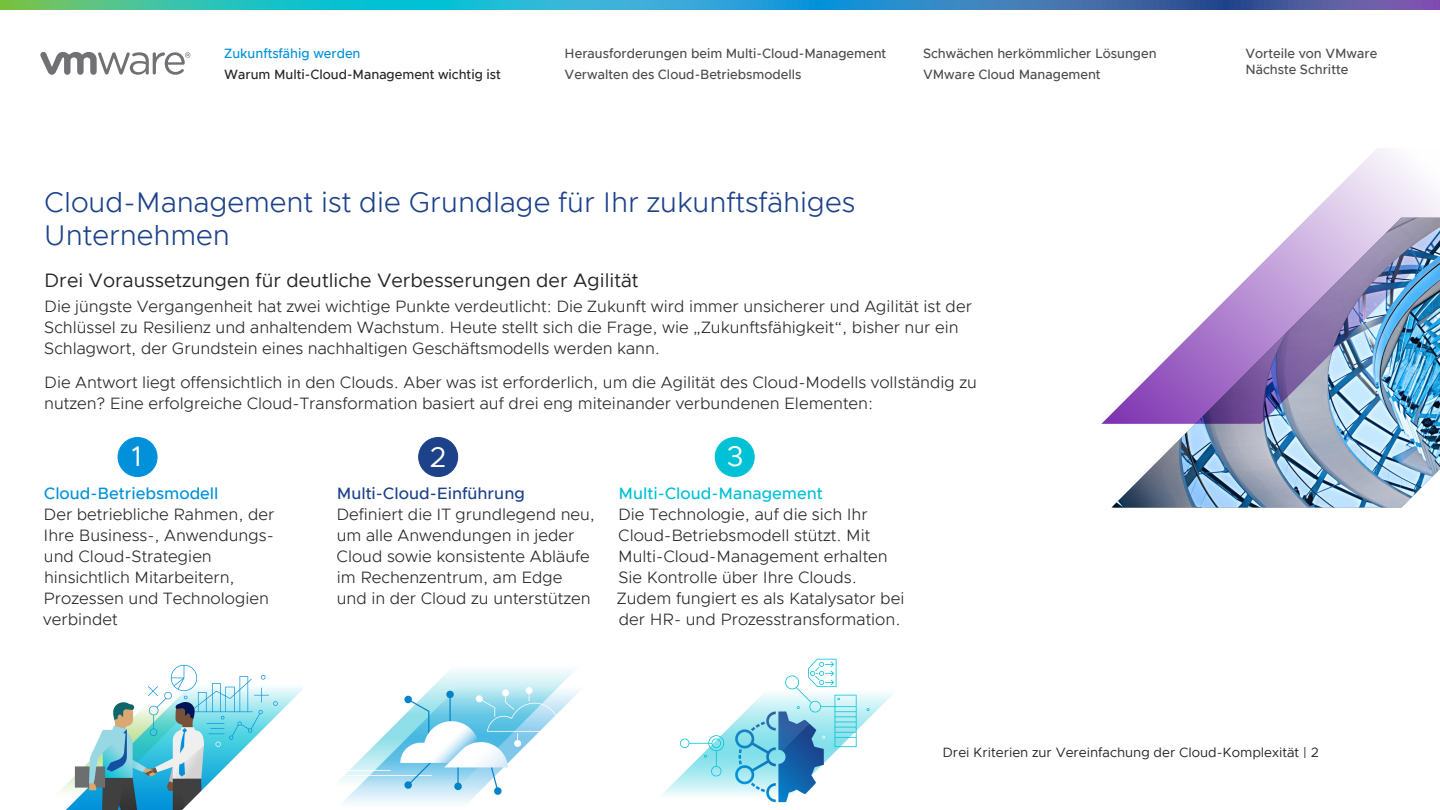
<style>
.page{position:relative;width:1440px;height:810px;background:#fff}
.page>*{position:absolute;margin:0;border:0;box-sizing:border-box;transform-origin:0 0}
.t1{font:300 28.5px/33px "Metropolis";color:#1d428a}
.t2{font:28.5px "Metropolis";color:#fff}
.t3{font:19.5px "Metropolis";color:#262626}
.t4{font:300 16.5px/21px "Metropolis";color:#262626}
.t5{font:500 16.5px "Metropolis";color:#1d428a}
.t6{font:500 16.5px "Metropolis";color:#00c1d5}
.t7{font:500 16.5px "Metropolis";color:#0091da}
.t8{font:500 13.5px/21px "Metropolis";color:#4d4d4f;scale:.96 1}
.t9{font:13.5px "Metropolis";color:#262626}
.t10{font:500 13.5px "Metropolis";color:#262626;scale:.96 1}
.t11{font:500 13.5px "Metropolis";color:#0091da;scale:.96 1}
</style>
<div class="page">
<img style="left:1112px;top:424px;width:328px;height:84px">
<img style="left:1101px;top:148px;width:339px;height:276px">
<svg style="left:0;top:0;width:1440px;height:9px;background:#3697b7"></svg>
<img style="left:59px;top:664px;width:244px;height:146px">
<img style="left:661px;top:658px;width:232px;height:145px">
<img style="left:339px;top:669px;width:241px;height:135px">
<div style="left:419px;top:438px;width:39px;height:39px;background:#1d428a;border-radius:50%"></div>
<div style="left:418px;top:437px;width:40px;height:40px;border:1px solid #1d428a;border-radius:50%"></div>
<div style="left:118px;top:438px;width:39px;height:39px;background:#0091da;border-radius:50%"></div>
<div style="left:118px;top:437px;width:39px;height:40px;border:1px solid #0091da;border-radius:50%"></div>
<div style="left:715px;top:438px;width:39px;height:39px;background:#00c1d5;border-radius:50%"></div>
<div style="left:715px;top:437px;width:40px;height:40px;border:1px solid #00c1d5;border-radius:50%"></div>
<svg style="left:40px;top:52px;width:150px;height:23px"></svg>
<p class="t11" style="left:224px;top:45px;width:143px">Zukunftsfähig werden</p>
<p class="t10" style="left:224px;top:66px;width:290px">Warum Multi-Cloud-Management wichtig ist</p>
<p class="t8" style="left:565px;top:43px;width:337px">Herausforderungen beim Multi-Cloud-Management<br>Verwalten des Cloud-Betriebsmodells</p>
<p class="t8" style="left:923px;top:43px;width:245px">Schwächen herkömmlicher Lösungen<br>VMware Cloud Management</p>
<p class="t8" style="left:1245px;top:45px;width:139px;line-height:16.5px">Vorteile von VMware<br>Nächste Schritte</p>
<h1 class="t1" style="left:44px;top:185px;width:812px">Cloud-Management ist die Grundlage für Ihr zukunftsfähiges<br>Unternehmen</h1>
<p class="t3" style="left:44px;top:269px;width:596px">Drei Voraussetzungen für deutliche Verbesserungen der Agilität</p>
<p class="t4" style="left:44px;top:296px;width:929px">Die jüngste Vergangenheit hat zwei wichtige Punkte verdeutlicht: Die Zukunft wird immer unsicherer und Agilität ist der<br>Schlüssel zu Resilienz und anhaltendem Wachstum. Heute stellt sich die Frage, wie „Zukunftsfähigkeit“, bisher nur ein<br>Schlagwort, der Grundstein eines nachhaltigen Geschäftsmodells werden kann.</p>
<p class="t4" style="left:44px;top:372px;width:934px">Die Antwort liegt offensichtlich in den Clouds. Aber was ist erforderlich, um die Agilität des Cloud-Modells vollständig zu nutzen? Eine erfolgreiche Cloud-Transformation basiert auf drei eng miteinander verbundenen Elementen:</p>
<h1 class="t2" style="left:132px;top:438px;width:12px">1</h1>
<p class="t7" style="left:44px;top:483px;width:176px">Cloud-Betriebsmodell</p>
<p class="t4" style="left:43px;top:504px;width:233px">Der betriebliche Rahmen, der<br>Ihre Business-, Anwendungs&shy;und Cloud-Strategien hinsichtlich Mitarbeitern,<br>Prozessen und Technologien verbindet</p>
<h1 class="t2" style="left:430px;top:439px;width:18px">2</h1>
<p class="t5" style="left:337px;top:483px;width:190px">Multi-Cloud-Einführung</p>
<p class="t4" style="left:337px;top:504px;width:260px">Definiert die IT grundlegend neu, um alle Anwendungen in jeder<br>Cloud sowie konsistente Abläufe im Rechenzentrum, am Edge und in der Cloud zu unterstützen</p>
<h1 class="t2" style="left:727px;top:438px;width:18px">3</h1>
<p class="t6" style="left:618px;top:483px;width:206px">Multi-Cloud-Management</p>
<p class="t4" style="left:617px;top:504px;width:289px">Die Technologie, auf die sich Ihr Cloud-Betriebsmodell stützt. Mit Multi-Cloud-Management erhalten Sie Kontrolle über Ihre Clouds.<br>Zudem fungiert es als Katalysator bei der HR- und Prozesstransformation.</p>
<p class="t9" style="left:943px;top:744px;width:378px">Drei Kriterien zur Vereinfachung der Cloud-Komplexität | 2</p>
</div>
